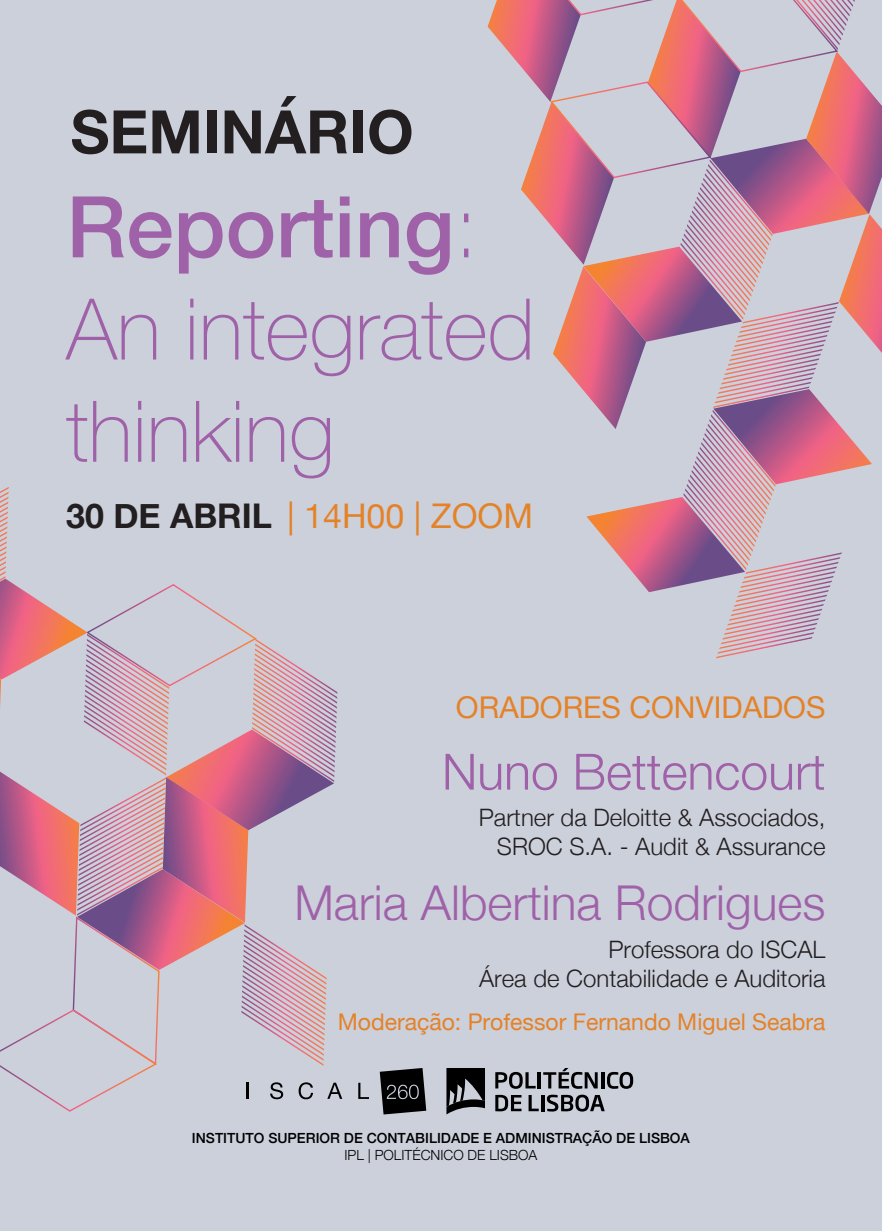
<style>
.page{position:relative;width:882px;height:1231px;background:#ccd0db}
.page>*{position:absolute;margin:0;border:0;box-sizing:border-box;transform-origin:0 0}
.t1{font:100 85.2px/102.2px "Helvetica Neue";color:#9f61a8}
.t2{font:700 60px "Helvetica Neue";color:#231f20}
.t3{font:300 50px "Helvetica Neue";color:#9f61a8}
.t4{font:300 48px "Helvetica Neue";color:#9f61a8}
.t5{font:34px "Helvetica Neue";color:#e48228}
.t6{font:30px "Helvetica Neue";color:#e48228}
.t7{font:300 24px/28.8px "Helvetica Neue";color:#231f20;text-align:right}
.t8{font:23px "Helvetica Neue";color:#e48228}
.t9{font:500 14px "Helvetica Neue";color:#000001}
.t10{font:300 14px "Helvetica Neue";color:#000001}
.s1{font-weight:500}
.s2{font-weight:700;color:#231f20}
</style>
<div class="page">
<svg style="left:488px;top:0;width:394px;height:659px"></svg>
<svg style="left:495px;top:1072px;width:41px;height:16px"></svg>
<hr style="left:538px;top:1072px;width:3px;height:16px;background:#000001">
<svg style="left:543px;top:1068px;width:55px;height:20px"></svg>
<hr style="left:601px;top:1072px;width:3px;height:16px;background:#000001">
<svg style="left:607px;top:1072px;width:26px;height:16px"></svg>
<svg style="left:495px;top:1094px;width:26px;height:17px"></svg>
<svg style="left:529px;top:1095px;width:10px;height:16px"></svg>
<hr style="left:541px;top:1095px;width:3px;height:16px;background:#000001">
<svg style="left:547px;top:1094px;width:58px;height:17px"></svg>
<svg style="left:446px;top:1068px;width:39px;height:46px"></svg>
<svg style="left:358px;top:1082px;width:11px;height:17px"></svg>
<svg style="left:0;top:487px;width:342px;height:625px"></svg>
<svg style="left:380px;top:1068px;width:46px;height:46px;background:#27282a"></svg>
<h2 class="t2" style="left:71px;top:85px;width:345px">SEMINÁRIO</h2>
<h1 class="t1" style="left:66px;top:172px;width:470px"><span class="s1">Reporting</span>:<br>An integrated thinking</h1>
<h3 class="t5" style="left:66px;top:492px;width:468px"><span class="s2">30 DE ABRIL</span> | 14H00 | ZOOM</h3>
<p class="t6" style="left:456px;top:686px;width:371px">ORADORES CONVIDADOS</p>
<h3 class="t3" style="left:442px;top:731px;width:385px">Nuno Bettencourt</h3>
<p class="t7" style="left:479px;top:801px;width:348px">Partner da Deloitte &amp; Associados,<br>SROC S.A. - Audit &amp; Assurance</p>
<h3 class="t4" style="left:294px;top:864px;width:533px">Maria Albertina Rodrigues</h3>
<p class="t7" style="left:479px;top:933px;width:348px">Professora do ISCAL<br>Área de Contabilidade e Auditoria</p>
<p class="t8" style="left:338px;top:1004px;width:489px">Moderação: Professor Fernando Miguel Seabra</p>
<p class="t9" style="left:192px;top:1126px;width:499px">INSTITUTO SUPERIOR DE CONTABILIDADE E ADMINISTRAÇÃO DE LISBOA</p>
<p class="t10" style="left:344px;top:1143px;width:194px">IPL | POLITÉCNICO DE LISBOA</p>
</div>
